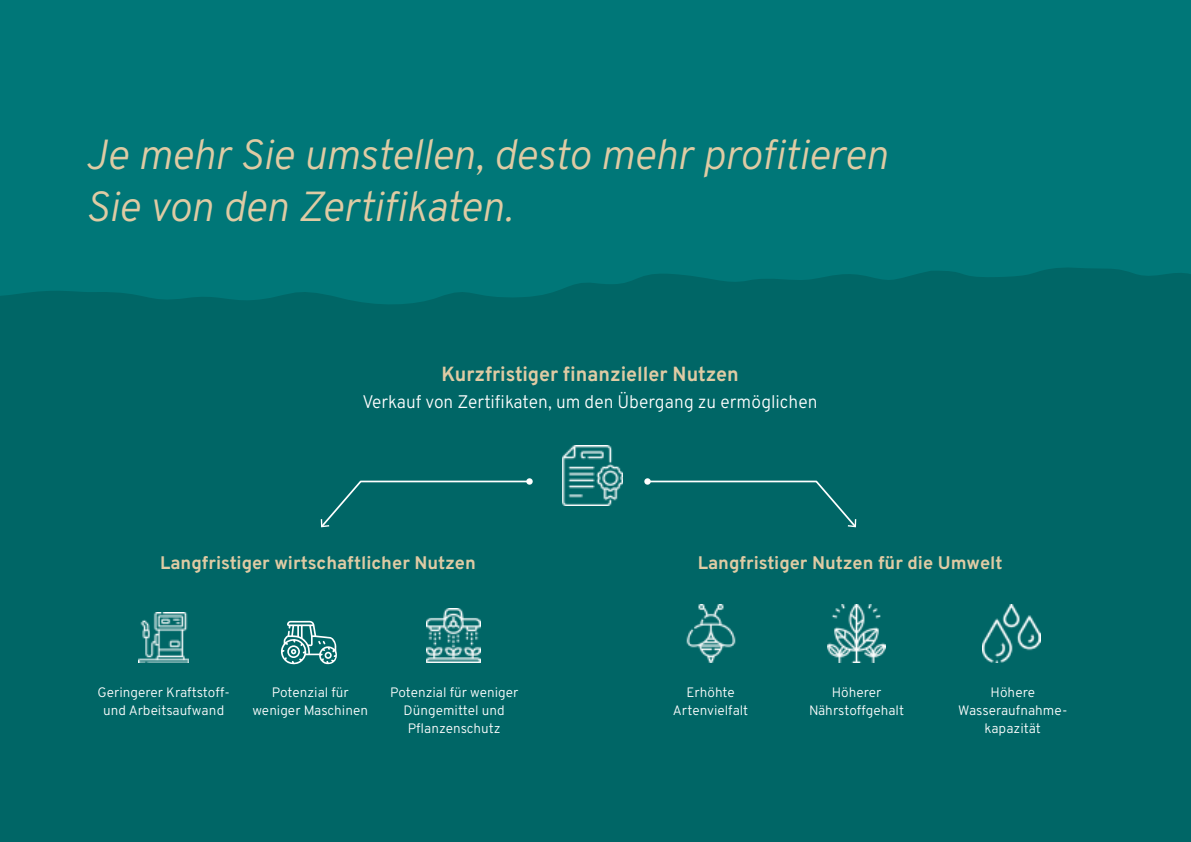
<style>
.page{position:relative;width:1191px;height:842px;background:#066}
.page>*{position:absolute;margin:0;border:0;box-sizing:border-box;transform-origin:0 0}
.t1{font:italic 300 42px/52px "Overpass";letter-spacing:-.01em;color:#dfcba4}
.t2{font:700 20.4px "Overpass";color:#dfcba4;scale:.96 1}
.t3{font:700 18.2px "Overpass";color:#dfcba4}
.t4{font:300 18.2px "Overpass";color:#fff;scale:.96 1}
.t5{font:300 13.6px/18.2px "Overpass";color:#fff;text-align:center}
</style>
<div class="page">
<img style="left:562px;top:445px;width:60px;height:60px">
<img style="left:138px;top:612px;width:51px;height:51px">
<img style="left:426px;top:608px;width:55px;height:55px">
<img style="left:686px;top:604px;width:50px;height:59px">
<img style="left:827px;top:604px;width:59px;height:59px">
<img style="left:982px;top:604px;width:58px;height:59px">
<svg style="left:526px;top:478px;width:7px;height:7px"></svg>
<svg style="left:320px;top:480px;width:211px;height:48px"></svg>
<svg style="left:645px;top:480px;width:212px;height:48px"></svg>
<svg style="left:281px;top:621px;width:56px;height:44px"></svg>
<div style="left:0;top:0;width:1191px;height:304px;background:#007778"></div>
<h1 class="t1" style="left:85px;top:127px;width:804px">Je mehr Sie umstellen, desto mehr profitieren<br>Sie von den Zertifikaten.</h1>
<h2 class="t2" style="left:441px;top:358px;width:311px">Kurzfristiger finanzieller Nutzen</h2>
<h3 class="t4" style="left:362px;top:387px;width:475px">Verkauf von Zertifikaten, um den Übergang zu ermöglichen</h3>
<h3 class="t3" style="left:160px;top:556px;width:317px">Langfristiger wirtschaftlicher Nutzen</h3>
<h3 class="t3" style="left:698px;top:556px;width:306px">Langfristiger Nutzen für die Umwelt</h3>
<p class="t5" style="left:97px;top:683px;width:134px">Geringerer Kraftstoff&shy;und Arbeitsaufwand</p>
<p class="t5" style="left:252px;top:684px;width:117px">Potenzial für weniger Maschinen</p>
<p class="t5" style="left:390px;top:684px;width:130px">Potenzial für weniger<br>Düngemittel und<br>Pflanzenschutz</p>
<p class="t5" style="left:673px;top:684px;width:77px">Erhöhte<br>Artenvielfalt</p>
<p class="t5" style="left:809px;top:684px;width:97px">Höherer<br>Nährstoffgehalt</p>
<p class="t5" style="left:958px;top:684px;width:111px">Höhere<br>Wasseraufnahme&shy;kapazität</p>
</div>
